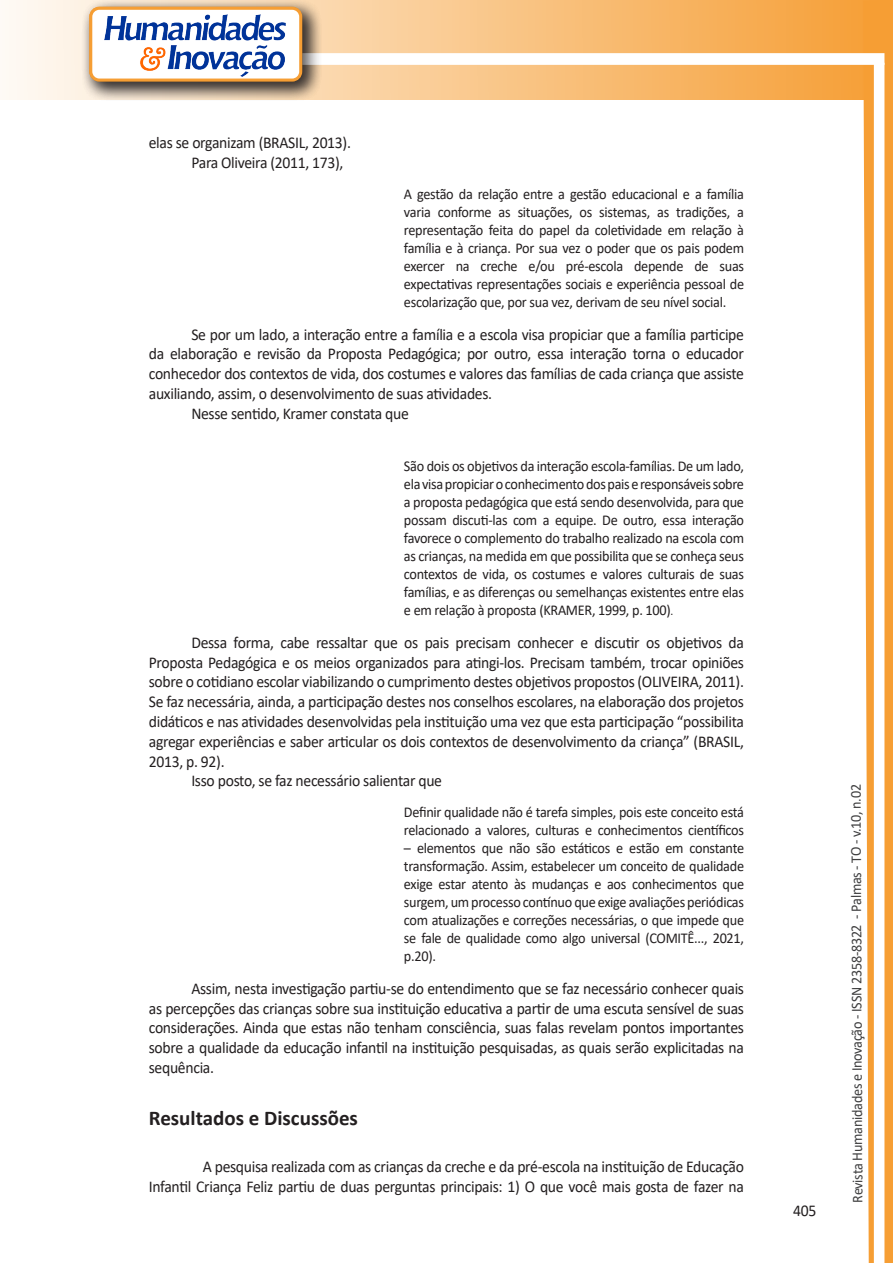
<style>
.page{position:relative;width:893px;height:1263px;background:#fff}
.page>*{position:absolute;margin:0;border:0;box-sizing:border-box;transform-origin:0 0}
.Titulo_2{font:700 21px "Calibri";color:#231f20}
.texto{font:16.5px/19.8px "Calibri";letter-spacing:-.02em;color:#231f20;text-align:justify;scale:.95 1}
.citacao{font:15px/18px "Calibri";letter-spacing:-.02em;color:#231f20;text-align:justify;scale:.95 1}
.t1{font:15px "Calibri";letter-spacing:-.025em;color:#3e3e3f;scale:.95 1}
.s1{font-size:12px}
</style>
<div class="page">
<svg style="left:5px;top:0;width:858px;height:100px;background:#f9c484"></svg>
<div style="left:302px;top:53px;width:582px;height:12px;background:#fff;border:2px solid #fff"></div>
<svg style="left:863px;top:0;width:30px;height:1263px"></svg>
<div style="left:81px;top:0;width:241px;height:102px;background:#231f20;opacity:.75"></div>
<div style="left:91px;top:8px;width:210px;height:72px;background:#fff;border-radius:9px"></div>
<img style="left:104px;top:14px;width:181px;height:62px">
<div style="left:89px;top:7px;width:213px;height:75px;border:3px solid #f69e34;border-radius:9px"></div>
<p class="texto" style="left:149px;top:133px;width:214px">elas se organizam (BRASIL, 2013).</p>
<p class="texto" style="left:191px;top:152px;width:162px">Para Oliveira (2011, 173),</p>
<p class="citacao" style="left:404px;top:185px;width:360px">A gestão da relação entre a gestão educacional e a família varia conforme as situações, os sistemas, as tradições, a representação feita do papel da coletividade em relação à família e à criança. Por sua vez o poder que os pais podem exercer na creche e/ou pré-escola depende de suas expectativas representações sociais e experiência pessoal de escolarização que, por sua vez, derivam de seu nível social.</p>
<p class="texto" style="left:149px;top:324px;width:628px;text-indent:43px">Se por um lado, a interação entre a família e a escola visa propiciar que a família participe da elaboração e revisão da Proposta Pedagógica; por outro, essa interação torna o educador conhecedor dos contextos de vida, dos costumes e valores das famílias de cada criança que assiste auxiliando, assim, o desenvolvimento de suas atividades.</p>
<p class="texto" style="left:191px;top:403px;width:231px">Nesse sentido, Kramer constata que</p>
<p class="citacao" style="left:404px;top:457px;width:359px">São dois os objetivos da interação escola-famílias. De um lado, ela visa propiciar o conhecimento dos pais e responsáveis sobre a proposta pedagógica que está sendo desenvolvida, para que possam discuti-las com a equipe. De outro, essa interação favorece o complemento do trabalho realizado na escola com as crianças, na medida em que possibilita que se conheça seus contextos de vida, os costumes e valores culturais de suas famílias, e as diferenças ou semelhanças existentes entre elas e em relação à proposta (KRAMER, 1999, p. 100)<span class="s1">.</span></p>
<p class="texto" style="left:149px;top:632px;width:628px;text-indent:43px">Dessa forma, cabe ressaltar que os pais precisam conhecer e discutir os objetivos da Proposta Pedagógica e os meios organizados para atingi-los. Precisam também, trocar opiniões sobre o cotidiano escolar viabilizando o cumprimento destes objetivos propostos (OLIVEIRA, 2011).<br>Se faz necessária, ainda, a participação destes nos conselhos escolares, na elaboração dos projetos didáticos e nas atividades desenvolvidas pela instituição uma vez que esta participação “possibilita agregar experiências e saber articular os dois contextos de desenvolvimento da criança” (BRASIL, 2013, p. 92).</p>
<p class="texto" style="left:191px;top:770px;width:265px">Isso posto, se faz necessário salientar que</p>
<p class="citacao" style="left:404px;top:803px;width:359px">Definir qualidade não é tarefa simples, pois este conceito está relacionado a valores, culturas e conhecimentos científicos</p>
<p class="citacao" style="left:404px;top:839px;width:360px">– elementos que não são estáticos e estão em constante transformação. Assim, estabelecer um conceito de qualidade exige estar atento às mudanças e aos conhecimentos que surgem, um processo contínuo que exige avaliações periódicas com atualizações e correções necessárias, o que impede que se fale de qualidade como algo universal (COMITÊ..., 2021, p.20).</p>
<p class="texto" style="left:149px;top:978px;width:628px;text-indent:43px">Assim, nesta investigação partiu-se do entendimento que se faz necessário conhecer quais as percepções das crianças sobre sua instituição educativa a partir de uma escuta sensível de suas considerações. Ainda que estas não tenham consciência, suas falas revelam pontos importantes sobre a qualidade da educação infantil na instituição pesquisadas, as quais serão explicitadas na sequência.</p>
<p class="Titulo_2" style="left:149px;top:1103px;width:211px">Resultados e Discussões</p>
<p class="texto" style="left:149px;top:1156px;width:628px;text-align:right">A pesquisa realizada com as crianças da creche e da pré-escola na instituição de Educação<br>Infantil Criança Feliz partiu de duas perguntas principais: 1) O que você mais gosta de fazer na</p>
<p class="texto" style="left:793px;top:1200px;width:26px">405</p>
<p class="t1" style="left:846px;top:1203px;width:442px;rotate:-90deg">Revista Humanidades e Inovação - ISSN 2358-8322 - Palmas - TO - v.10, n.02</p>
</div>
